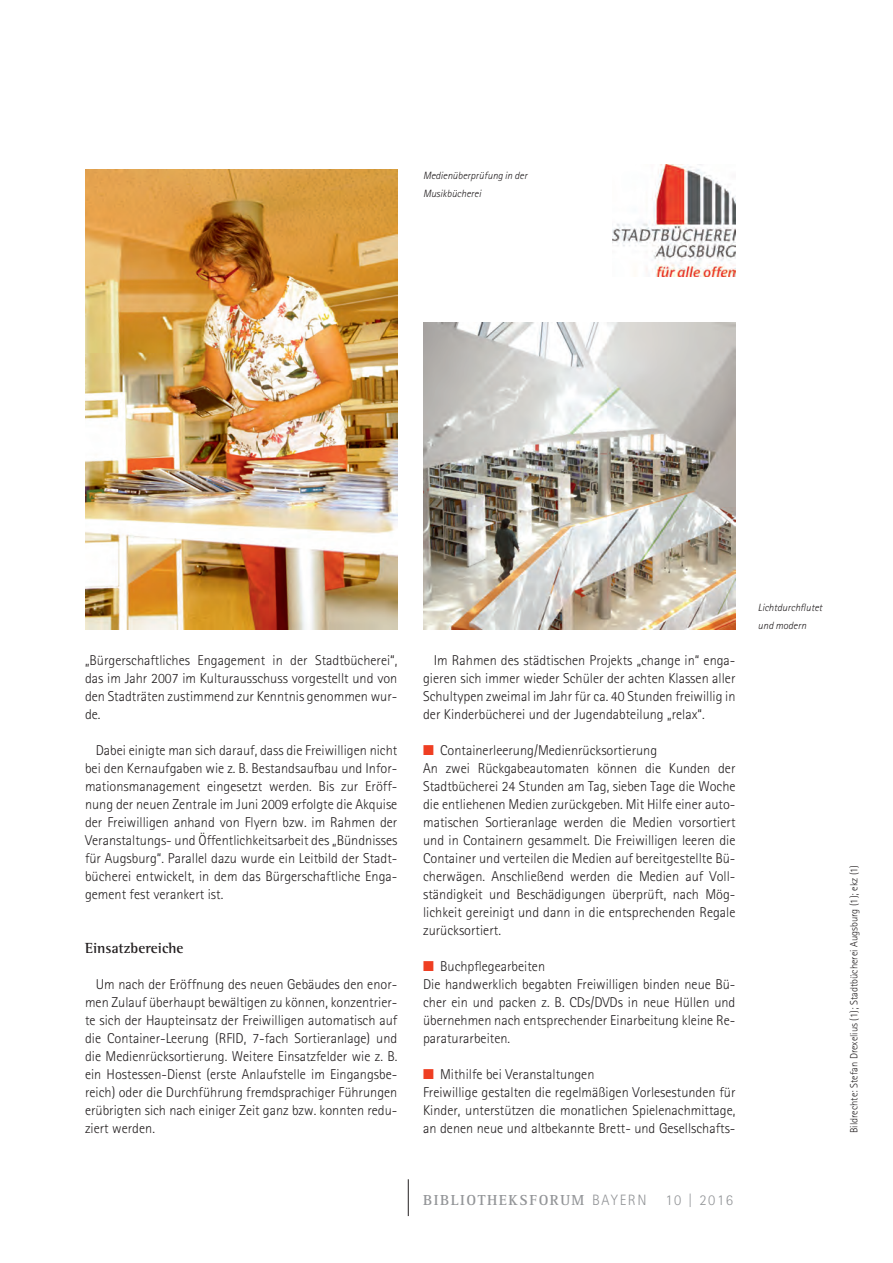
<style>
.page{position:relative;width:893px;height:1263px;background:#fff}
.page>*{position:absolute;margin:0;border:0;box-sizing:border-box;transform-origin:0 0}
.t1{font:700 15px "Rotis Serif Std";letter-spacing:.1em;color:#939598}
.t2{font:700 15px "Rotis Semi Serif Std";color:#231f20}
.t3{font:300 15px "Rotis Sans Serif Std";letter-spacing:.1em;color:#939598}
.t4{font:300 14.25px/18px "Rotis Sans Serif Std";color:#231f20;text-align:justify}
.t5{font:300 10.5px "Rotis Sans Serif Std";color:#231f20}
.t6{font:italic 300 10.5px/18px "Rotis Sans Serif Std";color:#231f20}
.s1{font-family:"Zipf Dingbits";font-weight:400;color:#ef3e22}
.s2{font-family:"Rotis Sans Serif Std";font-weight:300}
</style>
<div class="page">
<hr style="left:408px;top:1179px;width:1px;height:37px;background:#231f20">
<img style="left:612px;top:165px;width:124px;height:112px">
<img style="left:85px;top:169px;width:312px;height:460px">
<img style="left:423px;top:323px;width:313px;height:306px">
<p class="t6" style="left:423px;top:168px;width:106px">Medienüberprüfung in der<br>Musikbücherei</p>
<p class="t4" style="left:85px;top:653px;width:314px">„Bürgerschaftliches Engagement in der Stadtbücherei“, das im Jahr 2007 im Kulturausschuss vorgestellt und von den Stadträten zustimmend zur Kenntnis genommen wur&shy;de.</p>
<p class="t4" style="left:85px;top:743px;width:314px;text-indent:11px">Dabei einigte man sich darauf, dass die Freiwilligen nicht bei den Kernaufgaben wie z. B. Bestandsaufbau und Infor&shy;mationsmanagement eingesetzt werden. Bis zur Eröff&shy;nung der neuen Zentrale im Juni 2009 erfolgte die Akquise der Freiwilligen anhand von Flyern bzw. im Rahmen der Veranstaltungs- und Öffentlichkeitsarbeit des „Bündnisses für Augsburg“. Parallel dazu wurde ein Leitbild der Stadt&shy;bücherei entwickelt, in dem das Bürgerschaftliche Enga&shy;gement fest verankert ist.</p>
<p class="t2" style="left:85px;top:943px;width:100px">Einsatzbereiche</p>
<p class="t4" style="left:85px;top:977px;width:314px;text-indent:11px">Um nach der Eröffnung des neuen Gebäudes den enor&shy;men Zulauf überhaupt bewältigen zu können, konzentrier&shy;te sich der Haupteinsatz der Freiwilligen automatisch auf die Container-Leerung (RFID, 7-fach Sortieranlage) und die Medienrücksortierung. Weitere Einsatzfelder wie z. B. ein Hostessen-Dienst (erste Anlaufstelle im Eingangsbe&shy;reich) oder die Durchführung fremdsprachiger Führungen erübrigten sich nach einiger Zeit ganz bzw. konnten redu&shy;ziert werden.</p>
<p class="t4" style="left:423px;top:653px;width:314px;text-indent:11px">Im Rahmen des städtischen Projekts „change in“ enga&shy;gieren sich immer wieder Schüler der achten Klassen aller Schultypen zweimal im Jahr für ca. 40 Stunden freiwillig in der Kinderbücherei und der Jugendabteilung „relax“.</p>
<p class="t4" style="left:423px;top:743px;width:314px;text-align:left"><span class="s1">N</span> Containerleerung/Medienrücksortierung<br>An zwei Rückgabeautomaten können die Kunden der Stadtbücherei 24 Stunden am Tag, sieben Tage die Woche die entliehenen Medien zurückgeben. Mit Hilfe einer auto&shy;matischen Sortieranlage werden die Medien vorsortiert und in Containern gesammelt. Die Freiwilligen leeren die Container und verteilen die Medien auf bereitgestellte Bü&shy;cherwägen. Anschließend werden die Medien auf Voll&shy;ständigkeit und Beschädigungen überprüft, nach Mög&shy;lichkeit gereinigt und dann in die entsprechenden Regale zurücksortiert.</p>
<p class="t4" style="left:423px;top:959px;width:314px;text-align:left"><span class="s1">N</span> Buchpflegearbeiten<br>Die handwerklich begabten Freiwilligen binden neue Bü&shy;cher ein und packen z. B. CDs/DVDs in neue Hüllen und übernehmen nach entsprechender Einarbeitung kleine Re&shy;paraturarbeiten.</p>
<p class="t4" style="left:423px;top:1067px;width:314px;text-align:left"><span class="s1">N</span> Mithilfe bei Veranstaltungen<br>Freiwillige gestalten die regelmäßigen Vorlesestunden für Kinder, unterstützen die monatlichen Spielenachmittage, an denen neue und altbekannte Brett- und Gesellschafts-</p>
<p class="t6" style="left:758px;top:600px;width:66px">Lichtdurchflutet und modern</p>
<p class="t1" style="left:423px;top:1195px;width:225px">BIBLIOTHEKSFORUM <span class="s2">BAYERN</span></p>
<p class="t3" style="left:665px;top:1195px;width:69px">10 | 2016</p>
<p class="t5" style="left:850px;top:1133px;width:270px;rotate:-90deg">Bildrechte: Stefan Drexelius (1); Stadtbücherei Augsburg (1); ekz (1)</p>
</div>
